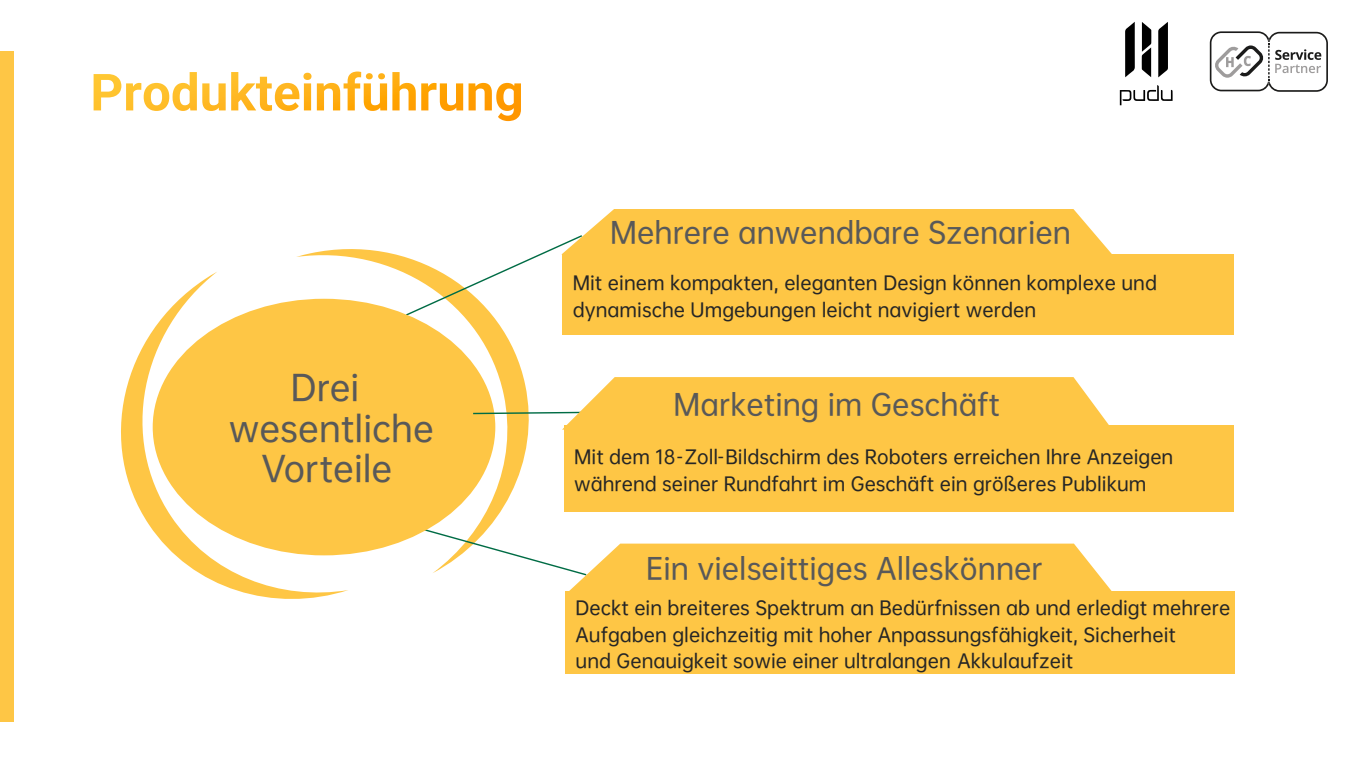
<style>
.page{position:relative;width:1365px;height:768px;background:#fff}
.page>*{position:absolute;margin:0;border:0;box-sizing:border-box;transform-origin:0 0}
.t1{font:34.1px/40.9px "OPPO Sans M";color:#595959;text-align:center}
.t2{font:28.5px "OPPO Sans M";color:#595959}
.t3{font:18.4px/26.6px "OPPO Sans M";color:#262626}
</style>
<div class="page">
<svg style="left:296px;top:249px;width:233px;height:305px"></svg>
<svg style="left:121px;top:272px;width:228px;height:327px"></svg>
<div style="left:153px;top:299px;width:342px;height:256px;background:#fec645;border-radius:50%"></div>
<svg style="left:404px;top:209px;width:708px;height:108px"></svg>
<div style="left:562px;top:255px;width:671px;height:80px;background:#fec645"></div>
<div style="left:564px;top:426px;width:669px;height:86px;background:#fec645"></div>
<svg style="left:417px;top:527px;width:695px;height:65px"></svg>
<div style="left:565px;top:592px;width:670px;height:82px;background:#fec645"></div>
<svg style="left:473px;top:377px;width:639px;height:53px"></svg>
<div style="left:0;top:52px;width:14px;height:670px;background:#fec645"></div>
<svg style="left:94px;top:72px;width:322px;height:39px"></svg>
<svg style="left:1210px;top:31px;width:118px;height:61px"></svg>
<svg style="left:1120px;top:22px;width:53px;height:83px"></svg>
<h1 class="t1" style="left:229px;top:364px;width:207px">Drei wesentliche<br>Vorteile</h1>
<h2 class="t2" style="left:610px;top:209px;width:462px">Mehrere anwendbare Szenarien</h2>
<p class="t3" style="left:573px;top:268px;width:586px">Mit einem kompakten, eleganten Design können komplexe und dynamische Umgebungen leicht navigiert werden</p>
<h2 class="t2" style="left:674px;top:381px;width:328px">Marketing im Geschäft</h2>
<p class="t3" style="left:574px;top:442px;width:601px">Mit dem 18-Zoll-Bildschirm des Roboters erreichen Ihre Anzeigen während seiner Rundfahrt im Geschäft ein größeres Publikum</p>
<h2 class="t2" style="left:646px;top:545px;width:398px">Ein vielseittiges Alleskönner</h2>
<p class="t3" style="left:576px;top:593px;width:656px">Deckt ein breiteres Spektrum an Bedürfnissen ab und erledigt mehrere<br>Aufgaben gleichzeitig mit hoher Anpassungsfähigkeit, Sicherheit<br>und Genauigkeit sowie einer ultralangen Akkulaufzeit</p>
</div>
